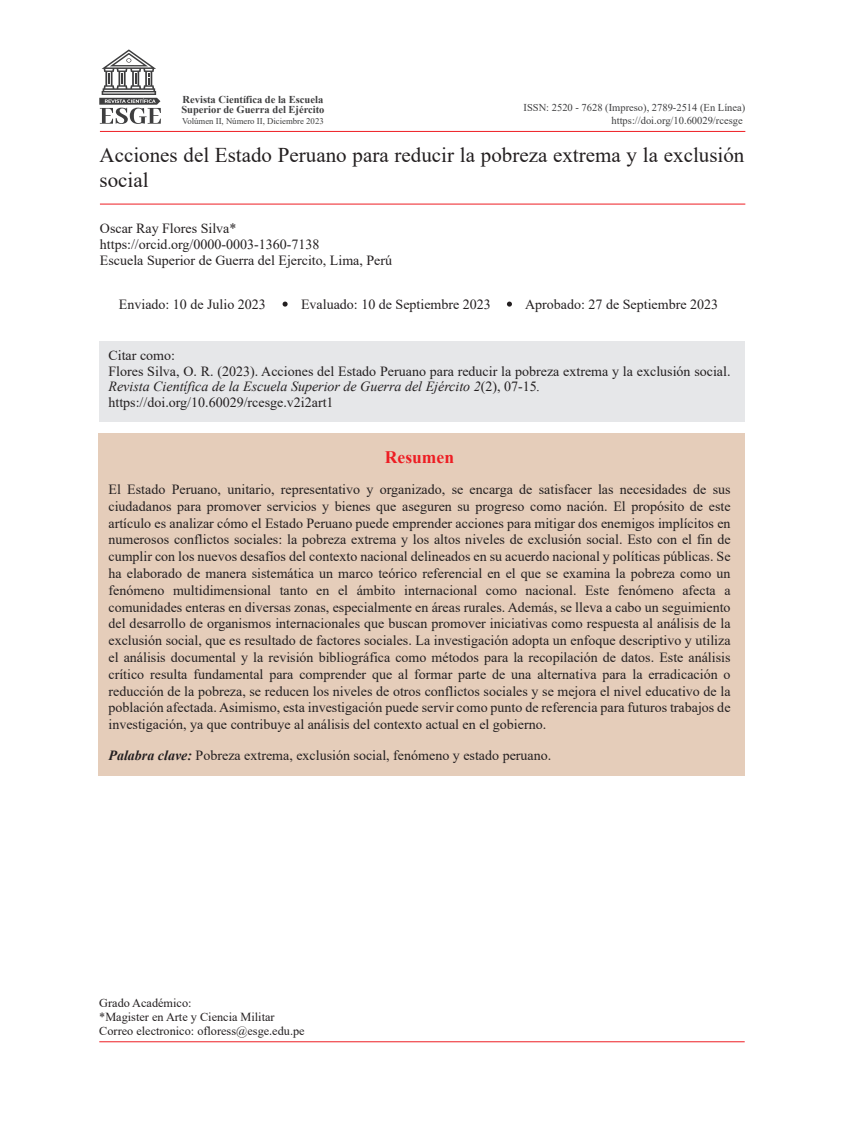
<style>
.page{position:relative;width:844px;height:1141px;background:#fff}
.page>*{position:absolute;margin:0;border:0;box-sizing:border-box;transform-origin:0 0}
.t1{font:21px/25.2px "Times New Roman";color:#231f20}
.t2{font:700 17.5px "Times New Roman";color:#ee1d23}
.t3{font:14px/16.8px "Times New Roman";color:#231f20}
.t4{font:12.25px/14px "Times New Roman";color:#231f20}
.t5{font:10.5px/12.2px "Times New Roman";color:#3e3e3f;text-align:right}
.t6{font:700 10.5px/10.5px "Times New Roman";color:#3e3e3f}
.t7{font:8.75px "Times New Roman";color:#3e3e3f}
.s1{font-style:italic}
.s2{font-weight:700;font-style:italic}
</style>
<div class="page">
<hr style="left:99px;top:1041px;width:645px;height:1px;background:#ee1d23">
<div style="left:99px;top:434px;width:646px;height:342px;background:#e5cdba"></div>
<div style="left:99px;top:341px;width:646px;height:80px;background:#e6e7e9"></div>
<hr style="left:100px;top:131px;width:645px;height:1px;background:#ee1d23">
<hr style="left:100px;top:204px;width:645px;height:1px;background:#ee1d23">
<svg style="left:282px;top:302px;width:5px;height:5px"></svg>
<svg style="left:507px;top:302px;width:5px;height:5px"></svg>
<svg style="left:99px;top:49px;width:62px;height:75px"></svg>
<p class="t6" style="left:181px;top:94px;width:145px">Revista Científica de la Escuela<br>Superior de Guerra del Ejército</p>
<p class="t7" style="left:182px;top:115px;width:143px">Volúmen II, Número II, Diciembre 2023</p>
<p class="t5" style="left:523px;top:101px;width:223px">ISSN: 2520 - 7628 (Impreso), 2789-2514 (En Línea) https://doi.org/10.60029/rcesge</p>
<h1 class="t1" style="left:99px;top:141px;width:646px">Acciones del Estado Peruano para reducir la pobreza extrema y la exclusión social</h1>
<p class="t3" style="left:100px;top:220px;width:293px;line-height:15.8px">Oscar Ray Flores Silva* https://orcid.org/0000-0003-1360-7138<br>Escuela Superior de Guerra del Ejercito, Lima, Perú</p>
<p class="t3" style="left:119px;top:295px;width:148px">Enviado: 10 de Julio 2023</p>
<p class="t3" style="left:301px;top:295px;width:191px">Evaluado: 10 de Septiembre 2023</p>
<p class="t3" style="left:525px;top:295px;width:194px">Aprobado: 27 de Septiembre 2023</p>
<p class="t3" style="left:108px;top:347px;width:623px;line-height:15.8px">Citar como:<br>Flores Silva, O. R. (2023). Acciones del Estado Peruano para reducir la pobreza extrema y la exclusión social.<br><span class="s1">Revista Científica de la Escuela Superior de Guerra del Ejército 2</span>(2), 07-15<span class="s1">. </span>https://doi.org/10.60029/rcesge.v2i2art1</p>
<p class="t2" style="left:385px;top:445px;width:71px">Resumen</p>
<p class="t3" style="left:108px;top:480px;width:623px;text-align:justify">El Estado Peruano, unitario, representativo y organizado, se encarga de satisfacer las necesidades de sus ciudadanos para promover servicios y bienes que aseguren su progreso como nación. El propósito de este artículo es analizar cómo el Estado Peruano puede emprender acciones para mitigar dos enemigos implícitos en numerosos conflictos sociales: la pobreza extrema y los altos niveles de exclusión social. Esto con el fin de cumplir con los nuevos desafíos del contexto nacional delineados en su acuerdo nacional y políticas públicas. Se ha elaborado de manera sistemática un marco teórico referencial en el que se examina la pobreza como un fenómeno multidimensional tanto en el ámbito internacional como nacional. Este fenómeno afecta a comunidades enteras en diversas zonas, especialmente en áreas rurales. Además, se lleva a cabo un seguimiento del desarrollo de organismos internacionales que buscan promover iniciativas como respuesta al análisis de la exclusión social, que es resultado de factores sociales. La investigación adopta un enfoque descriptivo y utiliza el análisis documental y la revisión bibliográfica como métodos para la recopilación de datos. Este análisis crítico resulta fundamental para comprender que al formar parte de una alternativa para la erradicación o reducción de la pobreza, se reducen los niveles de otros conflictos sociales y se mejora el nivel educativo de la población afectada. Asimismo, esta investigación puede servir como punto de referencia para futuros trabajos de investigación, ya que contribuye al análisis del contexto actual en el gobierno.</p>
<p class="t3" style="left:108px;top:746px;width:444px"><span class="s2">Palabra clave:</span> Pobreza extrema, exclusión social, fenómeno y estado peruano.</p>
<p class="t4" style="left:99px;top:995px;width:207px">Grado Académico:<br>*Magister en Arte y Ciencia Militar<br>Correo electronico: ofloress@esge.edu.pe</p>
</div>
